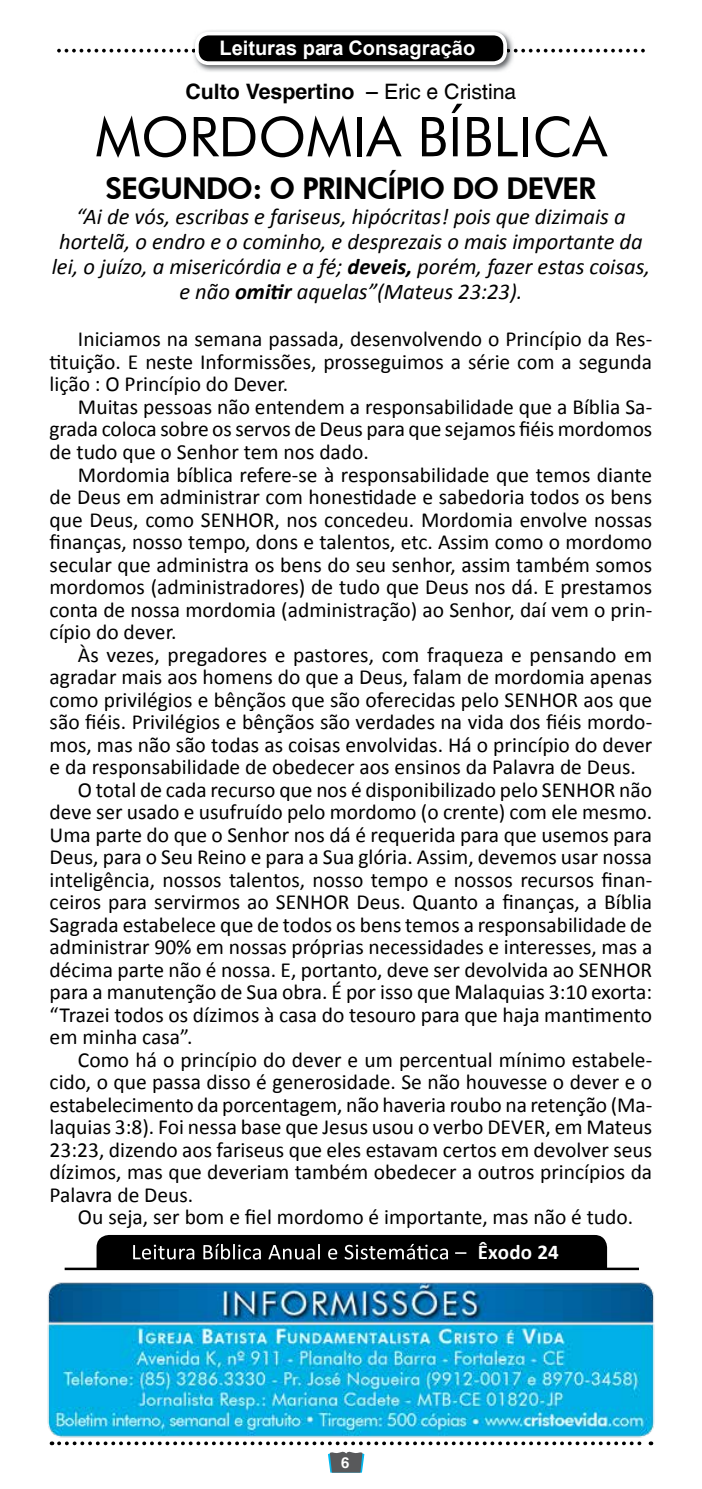
<style>
.page{position:relative;width:702px;height:1489px;background:#fff}
.page>*{position:absolute;margin:0;border:0;box-sizing:border-box;transform-origin:0 0}
.t1{font:55px "Futura BT";color:#000}
.t2{font:800 30px "Futura BT";letter-spacing:-.04em;color:#000}
.t3{font:italic 22.5px/25px "Calibri";color:#000;text-align:center}
.t4{font:21.5px/22.5px "Calibri";color:#000;text-align:justify}
.t5{font:700 21.25px "Switzerland";color:#000}
.t6{font:700 21px "Calibri";letter-spacing:.01em;color:#fff}
.t7{font:700 20px "Arial";color:#fff}
.t8{font:700 15px "Switzerland";color:#fff}
.s1{font-family:"Switzerland Plain";font-weight:400}
.s2{font-weight:700}
</style>
<div class="page">
<svg style="left:59px;top:1441px;width:592px;height:31px"></svg>
<img style="left:47px;top:1282px;width:608px;height:156px">
<svg style="left:57px;top:48px;width:588px;height:5px"></svg>
<img style="left:192px;top:30px;width:322px;height:42px">
<div style="left:197px;top:34px;width:308px;height:29px;background:#000;border-radius:12px"></div>
<div style="left:195px;top:32px;width:312px;height:33px;border:4px solid #fff;border-radius:12px"></div>
<hr style="left:65px;top:1267px;width:574px;height:2px;background:#000">
<svg style="left:96px;top:1235px;width:511px;height:33px;background:#151515"></svg>
<p class="t7" style="left:219px;top:35px;width:257px">Leituras para Consagração</p>
<p class="t5" style="left:185px;top:78px;width:332px">Culto Vespertino – <span class="s1">Eric e Cristina</span></p>
<h1 class="t1" style="left:95px;top:103px;width:513px">MORDOMIA BÍBLICA</h1>
<h2 class="t2" style="left:106px;top:170px;width:492px">SEGUNDO: O PRINCÍPIO DO DEVER</h2>
<p class="t3" style="left:52px;top:203px;width:600px">“Ai de vós, escribas e fariseus, hipócritas! pois que dizimais a hortelã, o endro e o cominho, e desprezais o mais importante da lei, o juízo, a misericórdia e a fé; <span class="s2">deveis,</span> porém, fazer estas coisas, e não <span class="s2">omitir</span> aquelas”(Mateus 23:23).</p>
<p class="t4" style="left:50px;top:328px;width:604px;text-indent:28px">Iniciamos na semana passada, desenvolvendo o Princípio da Res&shy;tituição. E neste Informissões, prosseguimos a série com a segunda lição : O Princípio do Dever.</p>
<p class="t4" style="left:50px;top:395px;width:604px;text-indent:28px">Muitas pessoas não entendem a responsabilidade que a Bíblia Sa&shy;grada coloca sobre os servos de Deus para que sejamos fiéis mordomos de tudo que o Senhor tem nos dado.</p>
<p class="t4" style="left:50px;top:463px;width:604px;text-indent:28px">Mordomia bíblica refere-se à responsabilidade que temos diante de Deus em administrar com honestidade e sabedoria todos os bens que Deus, como SENHOR, nos concedeu. Mordomia envolve nossas finanças, nosso tempo, dons e talentos, etc. Assim como o mordomo secular que administra os bens do seu senhor, assim também somos mordomos (administradores) de tudo que Deus nos dá. E prestamos conta de nossa mordomia (administração) ao Senhor, daí vem o prin&shy;cípio do dever.</p>
<p class="t4" style="left:78px;top:643px;width:575px">Às vezes, pregadores e pastores, com fraqueza e pensando em</p>
<p class="t4" style="left:50px;top:665px;width:604px">agradar mais aos homens do que a Deus, falam de mordomia apenas</p>
<p class="t4" style="left:50px;top:688px;width:604px">como privilégios e bênçãos que são oferecidas pelo SENHOR aos que</p>
<p class="t4" style="left:50px;top:710px;width:604px">são fiéis. Privilégios e bênçãos são verdades na vida dos fiéis mordo-</p>
<p class="t4" style="left:50px;top:733px;width:604px">mos, mas não são todas as coisas envolvidas. Há o princípio do dever</p>
<p class="t4" style="left:50px;top:755px;width:587px">e da responsabilidade de obedecer aos ensinos da Palavra de Deus.</p>
<p class="t4" style="left:78px;top:778px;width:575px">O total de cada recurso que nos é disponibilizado pelo SENHOR não</p>
<p class="t4" style="left:50px;top:800px;width:604px">deve ser usado e usufruído pelo mordomo (o crente) com ele mesmo.</p>
<p class="t4" style="left:50px;top:823px;width:604px">Uma parte do que o Senhor nos dá é requerida para que usemos para</p>
<p class="t4" style="left:50px;top:845px;width:604px">Deus, para o Seu Reino e para a Sua glória. Assim, devemos usar nossa</p>
<p class="t4" style="left:50px;top:868px;width:604px">inteligência, nossos talentos, nosso tempo e nossos recursos finan-</p>
<p class="t4" style="left:50px;top:890px;width:604px">ceiros para servirmos ao SENHOR Deus. Quanto a finanças, a Bíblia</p>
<p class="t4" style="left:50px;top:913px;width:604px">Sagrada estabelece que de todos os bens temos a responsabilidade de</p>
<p class="t4" style="left:50px;top:935px;width:604px">administrar 90% em nossas próprias necessidades e interesses, mas a</p>
<p class="t4" style="left:50px;top:958px;width:604px">décima parte não é nossa. E, portanto, deve ser devolvida ao SENHOR</p>
<p class="t4" style="left:50px;top:980px;width:604px">para a manutenção de Sua obra. É por isso que Malaquias 3:10 exorta:</p>
<p class="t4" style="left:50px;top:1003px;width:604px">“Trazei todos os dízimos à casa do tesouro para que haja mantimento</p>
<p class="t4" style="left:50px;top:1025px;width:144px">em minha casa”.</p>
<p class="t4" style="left:78px;top:1048px;width:576px">Como há o princípio do dever e um percentual mínimo estabele-</p>
<p class="t4" style="left:50px;top:1070px;width:604px">cido, o que passa disso é generosidade. Se não houvesse o dever e o</p>
<p class="t4" style="left:50px;top:1093px;width:604px">estabelecimento da porcentagem, não haveria roubo na retenção (Ma-</p>
<p class="t4" style="left:50px;top:1115px;width:604px">laquias 3:8). Foi nessa base que Jesus usou o verbo DEVER, em Mateus</p>
<p class="t4" style="left:50px;top:1138px;width:604px">23:23, dizendo aos fariseus que eles estavam certos em devolver seus</p>
<p class="t4" style="left:50px;top:1160px;width:604px">dízimos, mas que deveriam também obedecer a outros princípios da</p>
<p class="t4" style="left:50px;top:1183px;width:145px">Palavra de Deus.</p>
<p class="t4" style="left:78px;top:1205px;width:557px">Ou seja, ser bom e fiel mordomo é importante, mas não é tudo.</p>
<p class="t6" style="left:477px;top:1238px;width:83px">Êxodo 24</p>
<p class="t8" style="left:341px;top:1453px;width:10px">6</p>
</div>
